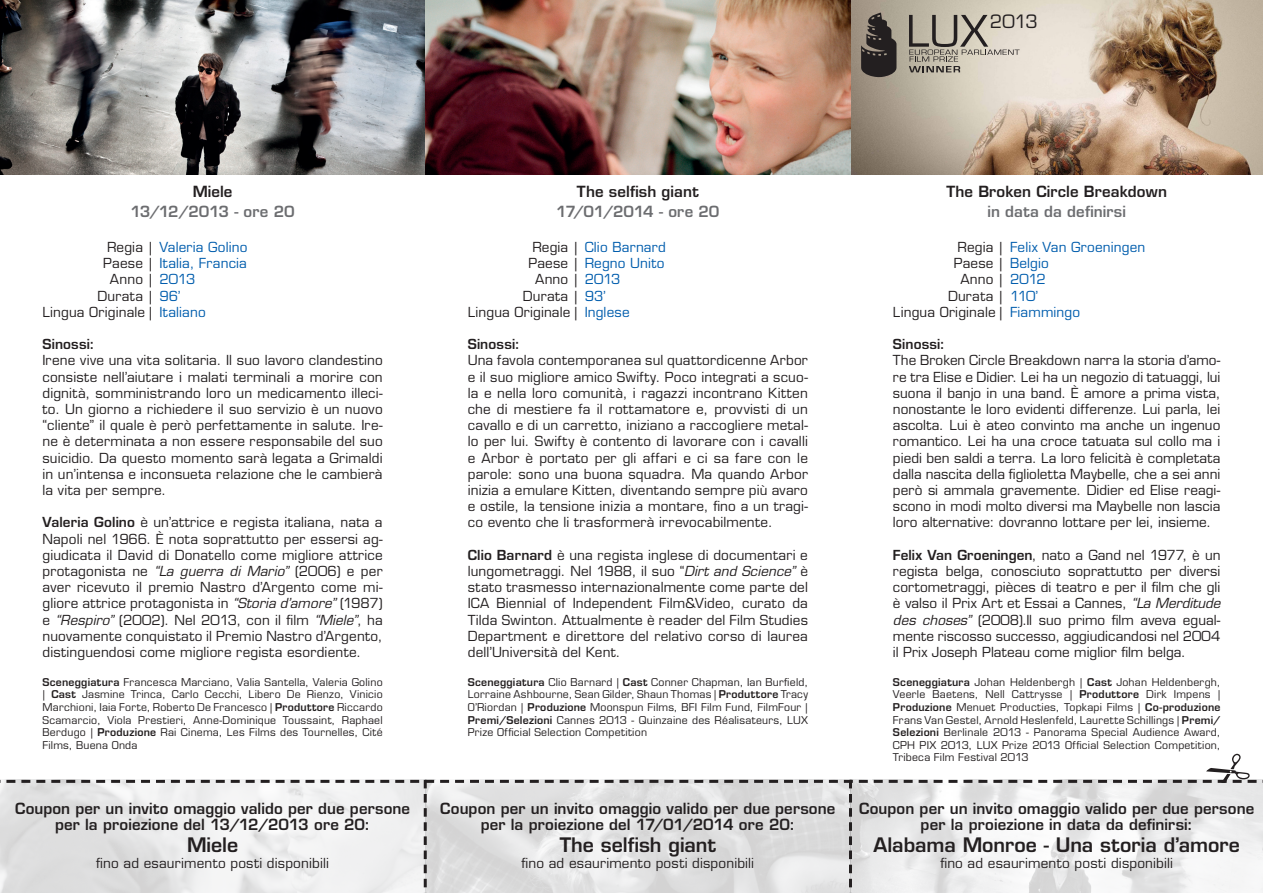
<style>
.page{position:relative;width:1263px;height:893px;background:#fff}
.page>*{position:absolute;margin:0;border:0;box-sizing:border-box;transform-origin:0 0}
.t1{font:600 19.5px "Eurostile LT Std";letter-spacing:-.005em;color:#231f20}
.t2{font:18px "Eurostile LT Std";color:#231f20}
.t3{font:600 15px "Eurostile LT Std";letter-spacing:.01em;color:#231f20}
.t4{font:600 15px "Eurostile LT Std";color:#6c6d70}
.t5{font:13.5px/16.2px "Eurostile LT Std";letter-spacing:.01em;color:#231f20;text-align:justify}
.t6{font:13.5px "Eurostile LT Std";letter-spacing:.01em;color:#015dad}
.t7{font:600 13.5px "Eurostile LT Std";letter-spacing:.01em;color:#231f20}
.t8{font:10.5px/12.6px "Eurostile LT Std";letter-spacing:.025em;color:#231f20;text-align:justify}
.s1{color:#231f20}
.s2{color:#015dad}
.s3{font-weight:600}
.s4{font-style:italic}
</style>
<div class="page">
<img style="left:0;top:0;width:1263px;height:174px">
<svg style="left:0;top:754px;width:1263px;height:139px"></svg>
<svg style="left:861px;top:13px;width:35px;height:64px;background:#4a4440"></svg>
<svg style="left:909px;top:15px;width:110px;height:57px;background:#b4aea1"></svg>
<p class="t2" style="left:990px;top:10px;width:49px">2013</p>
<p class="t3" style="left:193px;top:182px;width:41px">Miele</p>
<p class="t4" style="left:131px;top:202px;width:166px">13/12/2013 - ore 20</p>
<p class="t6" style="left:107px;top:239px;width:142px"><span class="s1">Regia |</span> Valeria Golino</p>
<p class="t6" style="left:103px;top:255px;width:145px"><span class="s1">Paese |</span> Italia, Francia</p>
<p class="t5" style="left:110px;top:271px;width:87px">Anno | <span class="s2">2013</span></p>
<p class="t5" style="left:98px;top:288px;width:84px">Durata | <span class="s2">96’</span></p>
<p class="t5" style="left:43px;top:304px;width:165px">Lingua Originale | <span class="s2">Italiano</span></p>
<p class="t7" style="left:43px;top:336px;width:54px">Sinossi:</p>
<p class="t5" style="left:43px;top:352px;width:342px">Irene vive una vita solitaria. Il suo lavoro clandestino consiste nell’aiutare i malati terminali a morire con dignità, somministrando loro un medicamento illeci&shy;to. Un giorno a richiedere il suo servizio è un nuovo “cliente” il quale è però perfettamente in salute. Ire&shy;ne è determinata a non essere responsabile del suo suicidio. Da questo momento sarà legata a Grimaldi in un’intensa e inconsueta relazione che le cambierà la vita per sempre.</p>
<p class="t5" style="left:43px;top:514px;width:342px"><span class="s3">Valeria Golino</span> è un’attrice e regista italiana, nata a Napoli nel 1966. È nota soprattutto per essersi ag&shy;giudicata il David di Donatello come migliore attrice protagonista ne <span class="s4">“La guerra di Mario”</span> (2006) e per aver ricevuto il premio Nastro d’Argento come mi&shy;gliore attrice protagonista in <span class="s4">“Storia d’amore”</span> (1987) e <span class="s4">“Respiro”</span> (2002). Nel 2013, con il film <span class="s4">“Miele”</span>, ha nuovamente conquistato il Premio Nastro d’Argento, distinguendosi come migliore regista esordiente.</p>
<p class="t8" style="left:43px;top:676px;width:342px"><span class="s3">Sceneggiatura</span> Francesca Marciano, Valia Santella, Valeria Golino | <span class="s3">Cast</span> Jasmine Trinca, Carlo Cecchi, Libero De Rienzo, Vinicio Marchioni, Iaia Forte, Roberto De Francesco | <span class="s3">Produttore</span> Riccardo Scamarcio, Viola Prestieri, Anne-Dominique Toussaint, Raphael Berdugo | <span class="s3">Produzione</span> Rai Cinema, Les Films des Tournelles, Cité Films, Buena Onda</p>
<p class="t3" style="left:15px;top:799px;width:397px">Coupon per un invito omaggio valido per due persone</p>
<p class="t3" style="left:55px;top:815px;width:317px">per la proiezione del 13/12/2013 ore 20:</p>
<p class="t1" style="left:187px;top:833px;width:53px">Miele</p>
<p class="t5" style="left:96px;top:855px;width:234px">fino ad esaurimento posti disponibili</p>
<p class="t3" style="left:577px;top:182px;width:123px">The selfish giant</p>
<p class="t4" style="left:556px;top:202px;width:165px">17/01/2014 - ore 20</p>
<p class="t6" style="left:532px;top:239px;width:135px"><span class="s1">Regia |</span> Clio Barnard</p>
<p class="t6" style="left:528px;top:255px;width:138px"><span class="s1">Paese |</span> Regno Unito</p>
<p class="t5" style="left:535px;top:271px;width:87px">Anno | <span class="s2">2013</span></p>
<p class="t5" style="left:523px;top:288px;width:84px">Durata | <span class="s2">93’</span></p>
<p class="t5" style="left:468px;top:304px;width:163px">Lingua Originale | <span class="s2">Inglese</span></p>
<p class="t7" style="left:468px;top:336px;width:54px">Sinossi:</p>
<p class="t5" style="left:468px;top:352px;width:342px">Una favola contemporanea sul quattordicenne Arbor e il suo migliore amico Swifty. Poco integrati a scuo&shy;la e nella loro comunità, i ragazzi incontrano Kitten che di mestiere fa il rottamatore e, provvisti di un cavallo e di un carretto, iniziano a raccogliere metal&shy;lo per lui. Swifty è contento di lavorare con i cavalli e Arbor è portato per gli affari e ci sa fare con le parole: sono una buona squadra. Ma quando Arbor inizia a emulare Kitten, diventando sempre più avaro e ostile, la tensione inizia a montare, fino a un tragi&shy;co evento che li trasformerà irrevocabilmente.</p>
<p class="t5" style="left:468px;top:547px;width:342px"><span class="s3">Clio Barnard</span> è una regista inglese di documentari e lungometraggi. Nel 1988, il suo “<span class="s4">Dirt and Science”</span> è stato trasmesso internazionalmente come parte del ICA Biennial of Independent Film&amp;Video, curato da Tilda Swinton. Attualmente è reader del Film Studies Department e direttore del relativo corso di laurea dell’Università del Kent.</p>
<p class="t8" style="left:468px;top:676px;width:342px"><span class="s3">Sceneggiatura</span> Clio Barnard | <span class="s3">Cast</span> Conner Chapman, Ian Burfield, Lorraine Ashbourne, Sean Gilder, Shaun Thomas | <span class="s3">Produttore</span> Tracy O’Riordan | <span class="s3">Produzione</span> Moonspun Films, BFI Film Fund, FilmFour | <span class="s3">Premi/Selezioni</span> Cannes 2013 - Quinzaine des Réalisateurs, LUX Prize Official Selection Competition</p>
<p class="t3" style="left:440px;top:799px;width:397px">Coupon per un invito omaggio valido per due persone</p>
<p class="t3" style="left:481px;top:815px;width:316px">per la proiezione del 17/01/2014 ore 20:</p>
<p class="t1" style="left:560px;top:833px;width:158px">The selfish giant</p>
<p class="t5" style="left:521px;top:855px;width:234px">fino ad esaurimento posti disponibili</p>
<p class="t3" style="left:946px;top:182px;width:222px">The Broken Circle Breakdown</p>
<p class="t4" style="left:987px;top:202px;width:140px">in data da definirsi</p>
<p class="t6" style="left:957px;top:239px;width:189px"><span class="s1">Regia |</span> Felix Van Groeningen</p>
<p class="t5" style="left:954px;top:255px;width:97px">Paese | <span class="s2">Belgio</span></p>
<p class="t5" style="left:960px;top:271px;width:87px">Anno | <span class="s2">2012</span></p>
<p class="t5" style="left:948px;top:288px;width:92px">Durata | <span class="s2">110’</span></p>
<p class="t5" style="left:893px;top:304px;width:189px">Lingua Originale | <span class="s2">Fiammingo</span></p>
<p class="t7" style="left:893px;top:336px;width:54px">Sinossi:</p>
<p class="t5" style="left:893px;top:352px;width:329px">The Broken Circle Breakdown narra la storia d’amo&shy;re tra Elise e Didier. Lei ha un negozio di tatuaggi, lui suona il banjo in una band. È amore a prima vista, nonostante le loro evidenti differenze. Lui parla, lei ascolta. Lui è ateo convinto ma anche un ingenuo romantico. Lei ha una croce tatuata sul collo ma i piedi ben saldi a terra. La loro felicità è completata dalla nascita della figlioletta Maybelle, che a sei anni però si ammala gravemente. Didier ed Elise reagi&shy;scono in modi molto diversi ma Maybelle non lascia loro alternative: dovranno lottare per lei, insieme.</p>
<p class="t5" style="left:893px;top:547px;width:329px"><span class="s3">Felix Van Groeningen</span>, nato a Gand nel 1977, è un regista belga, conosciuto soprattutto per diversi cortometraggi, pièces di teatro e per il film che gli è valso il Prix Art et Essai a Cannes, <span class="s4">“La Merditude des choses”</span> (2008).Il suo primo film aveva egual&shy;mente riscosso successo, aggiudicandosi nel 2004 il Prix Joseph Plateau come miglior film belga.</p>
<p class="t8" style="left:893px;top:676px;width:329px"><span class="s3">Sceneggiatura</span> Johan Heldenbergh | <span class="s3">Cast</span> Johan Heldenbergh, Veerle Baetens, Nell Cattrysse | <span class="s3">Produttore</span> Dirk Impens | <span class="s3">Produzione</span> Menuet Producties, Topkapi Films | <span class="s3">Co-produzione </span>Frans Van Gestel, Arnold Heslenfeld, Laurette Schillings | <span class="s3">Premi/ Selezioni</span> Berlinale 2013 - Panorama Special Audience Award, CPH PIX 2013, LUX Prize 2013 Official Selection Competition, Tribeca Film Festival 2013</p>
<p class="t3" style="left:859px;top:799px;width:397px">Coupon per un invito omaggio valido per due persone</p>
<p class="t3" style="left:921px;top:815px;width:274px">per la proiezione in data da definirsi:</p>
<p class="t1" style="left:873px;top:833px;width:368px">Alabama Monroe - Una storia d’amore</p>
<p class="t5" style="left:940px;top:855px;width:234px">fino ad esaurimento posti disponibili</p>
</div>
